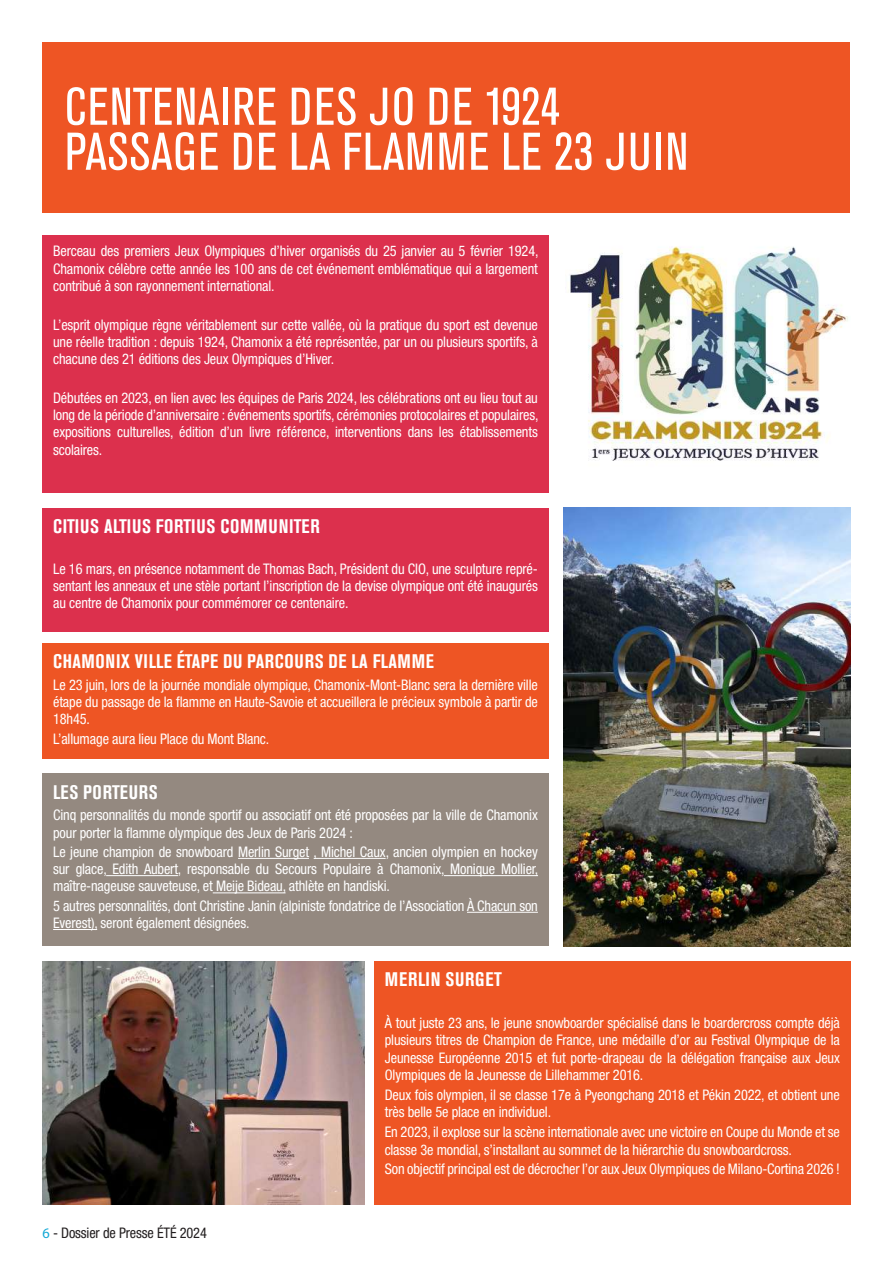
<style>
.page{position:relative;width:893px;height:1263px;background:#fff}
.page>*{position:absolute;margin:0;border:0;box-sizing:border-box;transform-origin:0 0}
.t1{font:condensed 52.5px/45px "Akzidenz Grotesk BE";letter-spacing:.02em;color:#fff}
.t2{font:700 condensed 19.5px "Akzidenz Grotesk BE";letter-spacing:.035em;color:#fff}
.t3{font:condensed 14.7px/17.2px "Helvetica Neue LT Std";letter-spacing:-.01em;color:#fff;text-align:justify}
.t4{font:condensed 14.7px "Helvetica Neue LT Std";letter-spacing:-.01em;color:#231f20}
.s1{font-family:"Myriad Pro";font-stretch:normal;color:#13a8d5}
</style>
<div class="page">
<div style="left:43px;top:43px;width:807px;height:170px;background:#ee5524"></div>
<div style="left:43px;top:643px;width:506px;height:115px;background:#ee5524"></div>
<img style="left:563px;top:507px;width:287px;height:439px">
<div style="left:43px;top:507px;width:506px;height:124px;background:#dc304d"></div>
<div style="left:43px;top:773px;width:505px;height:173px;background:#948980"></div>
<hr style="left:238px;top:858px;width:71px;height:1px;background:#fff">
<hr style="left:314px;top:858px;width:72px;height:1px;background:#fff">
<hr style="left:106px;top:875px;width:72px;height:1px;background:#fff">
<hr style="left:444px;top:875px;width:94px;height:1px;background:#fff">
<hr style="left:213px;top:892px;width:73px;height:1px;background:#fff">
<hr style="left:467px;top:912px;width:71px;height:1px;background:#fff">
<hr style="left:53px;top:929px;width:44px;height:1px;background:#fff">
<div style="left:374px;top:961px;width:476px;height:243px;background:#ee5524"></div>
<div style="left:43px;top:235px;width:506px;height:258px;background:#dc304d"></div>
<img style="left:568px;top:246px;width:280px;height:215px">
<img style="left:43px;top:961px;width:322px;height:243px">
<h1 class="t1" style="left:65px;top:85px;width:625px">CENTENAIRE DES JO DE 1924<br>PASSAGE DE LA FLAMME LE 23 JUIN</h1>
<p class="t3" style="left:53px;top:242px;width:487px">Berceau des premiers Jeux Olympiques d’hiver organisés du 25 janvier au 5 février 1924, Chamonix célèbre cette année les 100 ans de cet événement emblématique qui a largement contribué à son rayonnement international.</p>
<p class="t3" style="left:53px;top:316px;width:486px">L’esprit olympique règne véritablement sur cette vallée, où la pratique du sport est devenue une réelle tradition : depuis 1924, Chamonix a été représentée, par un ou plusieurs sportifs, à chacune des 21 éditions des Jeux Olympiques d’Hiver.</p>
<p class="t3" style="left:53px;top:389px;width:487px">Débutées en 2023, en lien avec les équipes de Paris 2024, les célébrations ont eu lieu tout au long de la période d’anniversaire : événements sportifs, cérémonies protocolaires et populaires, expositions culturelles, édition d’un livre référence, interventions dans les établissements scolaires.</p>
<h2 class="t2" style="left:53px;top:515px;width:268px">CITIUS ALTIUS FORTIUS COMMUNITER</h2>
<p class="t3" style="left:53px;top:560px;width:486px">Le 16 mars, en présence notamment de Thomas Bach, Président du CIO, une sculpture repré&shy;sentant les anneaux et une stèle portant l’inscription de la devise olympique ont été inaugurés au centre de Chamonix pour commémorer ce centenaire.</p>
<h2 class="t2" style="left:53px;top:650px;width:382px">CHAMONIX VILLE ÉTAPE DU PARCOURS DE LA FLAMME</h2>
<p class="t3" style="left:53px;top:676px;width:486px">Le 23 juin, lors de la journée mondiale olympique, Chamonix-Mont-Blanc sera la dernière ville étape du passage de la flamme en Haute-Savoie et accueillera le précieux symbole à partir de 18h45.</p>
<p class="t3" style="left:53px;top:730px;width:218px">L’allumage aura lieu Place du Mont Blanc.</p>
<h2 class="t2" style="left:53px;top:781px;width:106px">LES PORTEURS</h2>
<p class="t3" style="left:53px;top:806px;width:486px">Cinq personnalités du monde sportif ou associatif ont été proposées par la ville de Chamonix pour porter la flamme olympique des Jeux de Paris 2024 :</p>
<p class="t3" style="left:53px;top:843px;width:487px">Le jeune champion de snowboard Merlin Surget , Michel Caux, ancien olympien en hockey sur glace, Edith Aubert, responsable du Secours Populaire à Chamonix, Monique Mollier, maître-nageuse sauveteuse, et Meije Bideau, athlète en handiski.</p>
<p class="t3" style="left:53px;top:897px;width:486px">5 autres personnalités, dont Christine Janin (alpiniste fondatrice de l’Association À Chacun son<br>Everest), seront également désignées.</p>
<p class="t4" style="left:43px;top:1224px;width:166px"><span class="s1">6</span> - Dossier de Presse ÉTÉ 2024</p>
<h2 class="t2" style="left:385px;top:968px;width:118px">MERLIN SURGET</h2>
<p class="t3" style="left:385px;top:1014px;width:457px">À tout juste 23 ans, le jeune snowboarder spécialisé dans le boardercross compte déjà plusieurs titres de Champion de France, une médaille d’or au Festival Olympique de la Jeunesse Européenne 2015 et fut porte-drapeau de la délégation française aux Jeux Olympiques de la Jeunesse de Lillehammer 2016.</p>
<p class="t3" style="left:385px;top:1086px;width:456px">Deux fois olympien, il se classe 17e à Pyeongchang 2018 et Pékin 2022, et obtient une très belle 5e place en individuel.</p>
<p class="t3" style="left:385px;top:1123px;width:457px">En 2023, il explose sur la scène internationale avec une victoire en Coupe du Monde et se classe 3e mondial, s’installant au sommet de la hiérarchie du snowboardcross.</p>
<p class="t3" style="left:385px;top:1160px;width:457px">Son objectif principal est de décrocher l’or aux Jeux Olympiques de Milano-Cortina 2026 !</p>
</div>
